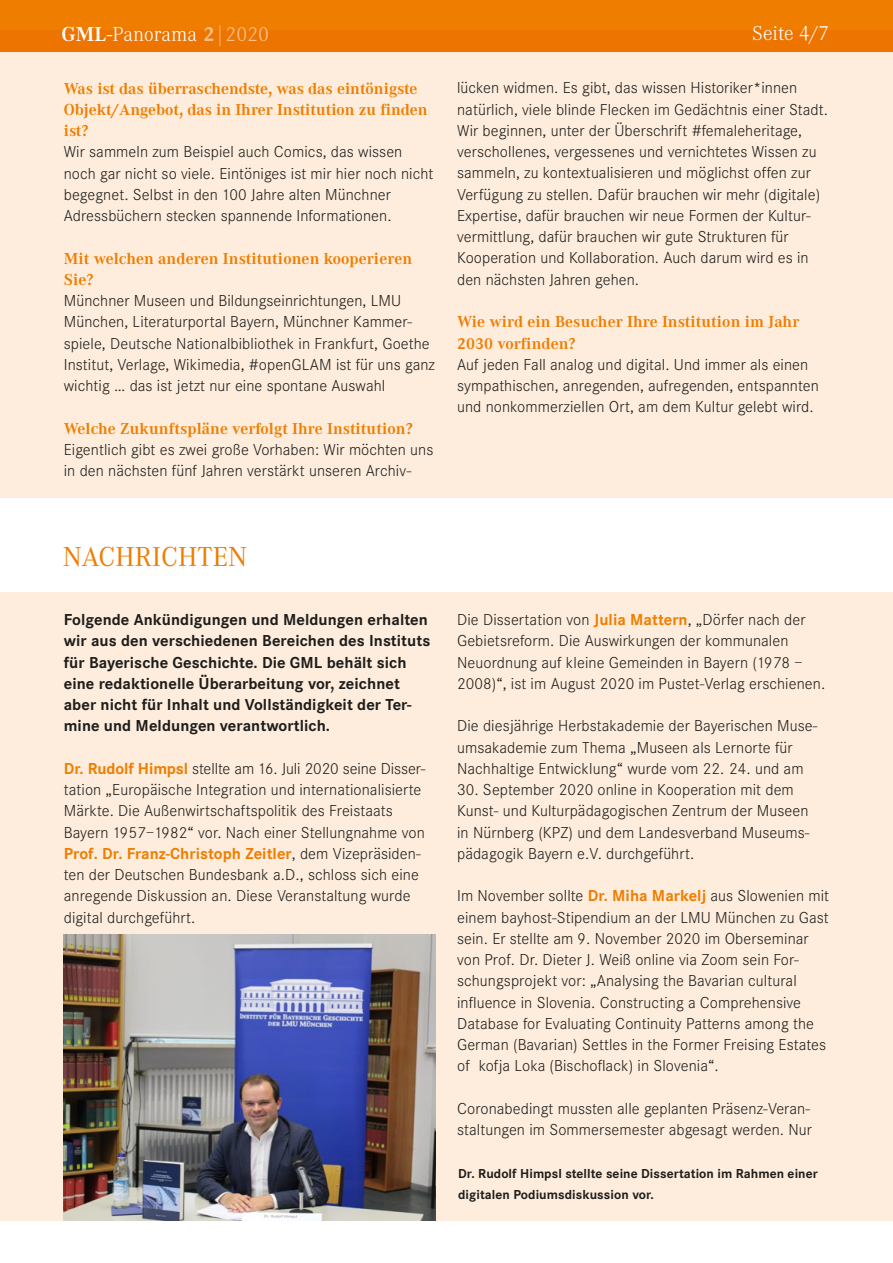
<style>
.page{position:relative;width:893px;height:1263px;background:#fff}
.page>*{position:absolute;margin:0;border:0;box-sizing:border-box;transform-origin:0 0}
.t1{font:28.5px "Corporate A";letter-spacing:.005em;color:#ef7d00}
.t2{font:300 21px "Corporate A";letter-spacing:.005em;color:#fff}
.t3{font:300 16.5px/21.3px "Corporate S";letter-spacing:.005em;color:#1d1d1b}
.t4{font:700 16.5px/21.3px "Corporate S";letter-spacing:.005em;color:#1d1d1b}
.t5{font:700 16.5px/21.3px "Corporate A";letter-spacing:.005em;color:#ef7d00}
.t6{font:700 13.5px/21.3px "Corporate S";letter-spacing:.005em;color:#1d1d1b}
.s1{font-weight:700}
.s2{font-weight:700;color:#fac28a}
.s3{color:#fac28a}
.s4{font-weight:700;color:#ef7d00}
</style>
<div class="page">
<div style="left:0;top:30px;width:893px;height:1190px;background:#feeddd"></div>
<div style="left:0;top:0;width:893px;height:51px;background:#ef7d00"></div>
<div style="left:0;top:498px;width:893px;height:93px;background:#fff"></div>
<img style="left:64px;top:935px;width:372px;height:285px">
<p class="t2" style="left:62px;top:22px;width:209px"><span class="s1">GML-</span>Panorama <span class="s2">2</span><span class="s3">|2020</span></p>
<p class="t5" style="left:64px;top:78px;width:365px">Was ist das überraschendste, was das eintönigste<br>Objekt/Angebot, das in Ihrer Institution zu finden ist?</p>
<p class="t3" style="left:64px;top:141px;width:371px">Wir sammeln zum Beispiel auch Comics, das wissen noch gar nicht so viele. Eintöniges ist mir hier noch nicht begegnet. Selbst in den 100 Jahre alten Münchner Adressbüchern stecken spannende Informationen.</p>
<p class="t5" style="left:64px;top:248px;width:350px">Mit welchen anderen Institutionen kooperieren<br>Sie?</p>
<p class="t3" style="left:64px;top:290px;width:373px">Münchner Museen und Bildungseinrichtungen, LMU München, Literaturportal Bayern, Münchner Kammer&shy;spiele, Deutsche Nationalbibliothek in Frankfurt, Goethe Institut, Verlage, Wikimedia, #openGLAM ist für uns ganz wichtig … das ist jetzt nur eine spontane Auswahl</p>
<p class="t5" style="left:64px;top:418px;width:350px">Welche Zukunftspläne verfolgt Ihre Institution?</p>
<p class="t3" style="left:64px;top:439px;width:371px">Eigentlich gibt es zwei große Vorhaben: Wir möchten uns in den nächsten fünf Jahren verstärkt unseren Archiv-</p>
<p class="t2" style="left:752px;top:22px;width:78px">Seite 4/7</p>
<p class="t3" style="left:457px;top:78px;width:372px">lücken widmen. Es gibt, das wissen Historiker*innen natürlich, viele blinde Flecken im Gedächtnis einer Stadt.<br>Wir beginnen, unter der Überschrift #femaleheritage, verschollenes, vergessenes und vernichtetes Wissen zu sammeln, zu kontextualisieren und möglichst offen zur Verfügung zu stellen. Dafür brauchen wir mehr (digitale)<br>Expertise, dafür brauchen wir neue Formen der Kultur&shy;vermittlung, dafür brauchen wir gute Strukturen für Kooperation und Kollaboration. Auch darum wird es in den nächsten Jahren gehen.</p>
<p class="t5" style="left:457px;top:311px;width:344px">Wie wird ein Besucher Ihre Institution im Jahr<br>2030 vorfinden?</p>
<p class="t3" style="left:457px;top:354px;width:363px">Auf jeden Fall analog und digital. Und immer als einen sympathischen, anregenden, aufregenden, entspannten und nonkommerziellen Ort, am dem Kultur gelebt wird.</p>
<h1 class="t1" style="left:63px;top:541px;width:186px">NACHRICHTEN</h1>
<p class="t4" style="left:64px;top:609px;width:368px">Folgende Ankündigungen und Meldungen erhalten wir aus den verschiedenen Bereichen des Instituts für Bayerische Geschichte. Die GML behält sich eine redaktionelle Überarbeitung vor, zeichnet aber nicht für Inhalt und Vollständigkeit der Ter&shy;mine und Meldungen verantwortlich.</p>
<p class="t3" style="left:64px;top:758px;width:363px"><span class="s4">Dr. Rudolf Himpsl</span> stellte am 16. Juli 2020 seine Disser&shy;tation „Europäische Integration und internationalisierte Märkte. Die Außenwirtschaftspolitik des Freistaats Bayern 1957–1982“ vor. Nach einer Stellungnahme von <span class="s4">Prof. Dr. Franz-Christoph Zeitler</span>, dem Vizepräsiden&shy;ten der Deutschen Bundesbank a.D., schloss sich eine anregende Diskussion an. Diese Veranstaltung wurde digital durchgeführt.</p>
<p class="t3" style="left:457px;top:609px;width:370px">Die Dissertation von <span class="s4">Julia Mattern</span>, „Dörfer nach der Gebietsreform. Die Auswirkungen der kommunalen Neuordnung auf kleine Gemeinden in Bayern (1978 – 2008)“, ist im August 2020 im Pustet-Verlag erschienen.</p>
<p class="t3" style="left:457px;top:715px;width:362px">Die diesjährige Herbstakademie der Bayerischen Muse&shy;umsakademie zum Thema „Museen als Lernorte für<br>Nachhaltige Entwicklung“ wurde vom 22.‒24. und am</p>
<p class="t3" style="left:457px;top:779px;width:354px">30. September 2020 online in Kooperation mit dem Kunst- und Kulturpädagogischen Zentrum der Museen in Nürnberg (KPZ) und dem Landesverband Museums&shy;pädagogik Bayern e.V. durchgeführt.</p>
<p class="t3" style="left:457px;top:885px;width:374px">Im November sollte <span class="s4">Dr. Miha Markelj</span> aus Slowenien mit einem bayhost-Stipendium an der LMU München zu Gast sein. Er stellte am 9. November 2020 im Oberseminar von Prof. Dr. Dieter J. Weiß online via Zoom sein For&shy;schungsprojekt vor: „Analysing the Bavarian cultural influence in Slovenia. Constructing a Comprehensive Database for Evaluating Continuity Patterns among the German (Bavarian) Settles in the Former Freising Estates of kofja Loka (Bischoflack) in Slovenia“.</p>
<p class="t3" style="left:457px;top:1098px;width:356px">Coronabedingt mussten alle geplanten Präsenz-Veran&shy;staltungen im Sommersemester abgesagt werden. Nur</p>
<p class="t6" style="left:458px;top:1163px;width:361px">Dr. Rudolf Himpsl stellte seine Dissertation im Rahmen einer digitalen Podiumsdiskussion vor.</p>
</div>
